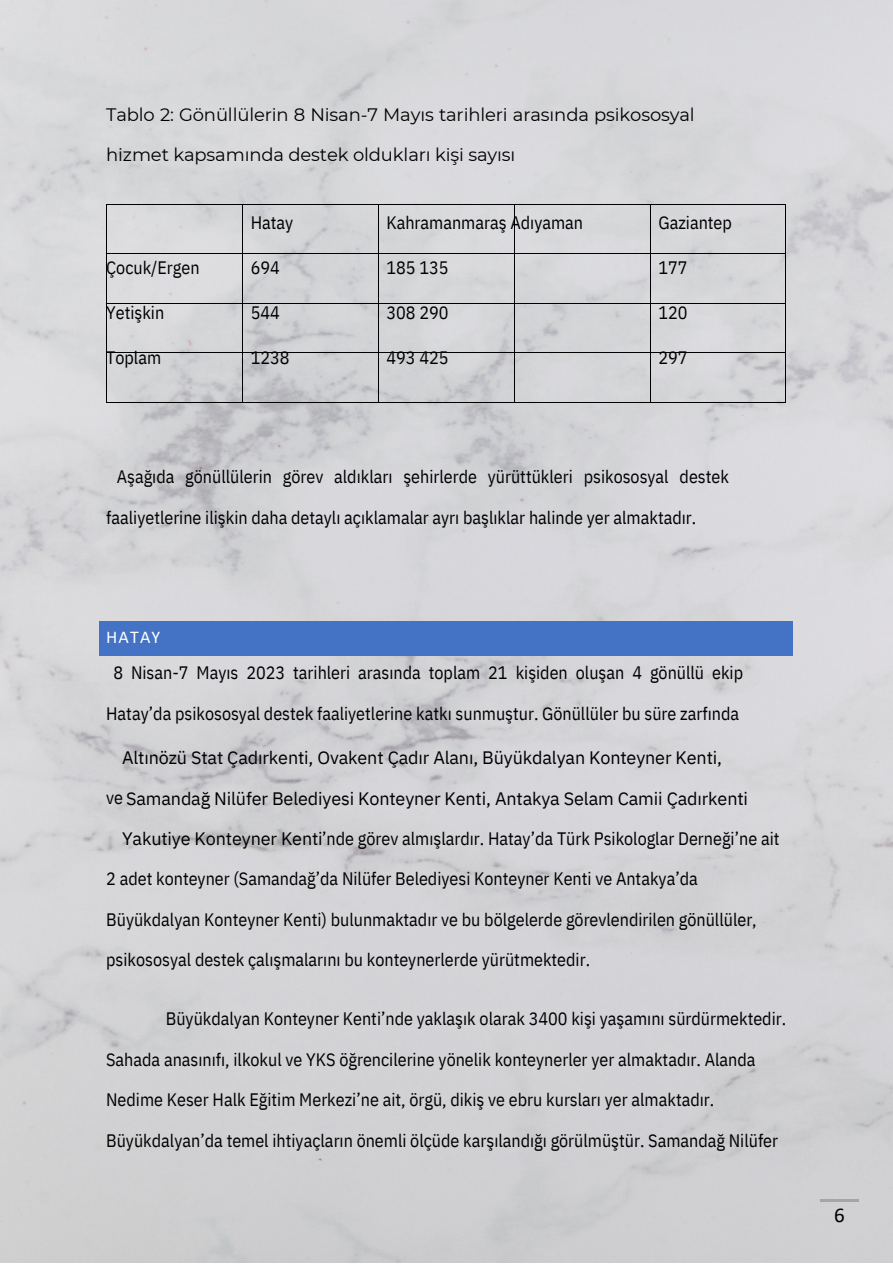
<style>
.page{position:relative;width:893px;height:1264px;background:#fff}
.page>*{position:absolute;margin:0;border:0;box-sizing:border-box;transform-origin:0 0}
.t1{font:21px "Calibri";color:#000}
.t2{font:18px "IBM Plex Sans Cond";color:#000}
.t3{font:18px "IBM Plex Sans";letter-spacing:-.01em;color:#000}
.t4{font:18px "Montserrat";letter-spacing:-.01em;color:#000}
.t5{font:18px "Calibri";letter-spacing:.065em;color:#fff}
.s1{font-family:"IBM Plex Sans Cond"}
.s2{font-family:"IBM Plex Sans"}
</style>
<div class="page">
<img style="left:0;top:0;width:892px;height:1262px">
<hr style="left:107px;top:204px;width:135px;height:1px;background:#000">
<hr style="left:243px;top:204px;width:135px;height:1px;background:#000">
<hr style="left:378px;top:204px;width:135px;height:1px;background:#000">
<hr style="left:514px;top:204px;width:135px;height:1px;background:#000">
<hr style="left:650px;top:204px;width:135px;height:1px;background:#000">
<hr style="left:106px;top:205px;width:1px;height:48px;background:#000">
<hr style="left:242px;top:205px;width:1px;height:48px;background:#000">
<hr style="left:378px;top:205px;width:1px;height:48px;background:#000">
<hr style="left:513px;top:205px;width:1px;height:48px;background:#000">
<hr style="left:649px;top:205px;width:1px;height:48px;background:#000">
<hr style="left:785px;top:205px;width:1px;height:48px;background:#000">
<hr style="left:107px;top:253px;width:135px;height:1px;background:#000">
<hr style="left:243px;top:253px;width:135px;height:1px;background:#000">
<hr style="left:378px;top:253px;width:135px;height:1px;background:#000">
<hr style="left:514px;top:253px;width:135px;height:1px;background:#000">
<hr style="left:650px;top:253px;width:135px;height:1px;background:#000">
<hr style="left:106px;top:254px;width:1px;height:49px;background:#000">
<hr style="left:242px;top:254px;width:1px;height:49px;background:#000">
<hr style="left:378px;top:254px;width:1px;height:49px;background:#000">
<hr style="left:513px;top:254px;width:1px;height:49px;background:#000">
<hr style="left:649px;top:254px;width:1px;height:49px;background:#000">
<hr style="left:785px;top:254px;width:1px;height:49px;background:#000">
<hr style="left:107px;top:303px;width:135px;height:1px;background:#000">
<hr style="left:243px;top:303px;width:135px;height:1px;background:#000">
<hr style="left:378px;top:303px;width:135px;height:1px;background:#000">
<hr style="left:514px;top:303px;width:135px;height:1px;background:#000">
<hr style="left:650px;top:303px;width:135px;height:1px;background:#000">
<hr style="left:106px;top:304px;width:1px;height:48px;background:#000">
<hr style="left:242px;top:304px;width:1px;height:48px;background:#000">
<hr style="left:378px;top:304px;width:1px;height:48px;background:#000">
<hr style="left:513px;top:304px;width:1px;height:48px;background:#000">
<hr style="left:649px;top:304px;width:1px;height:48px;background:#000">
<hr style="left:785px;top:304px;width:1px;height:48px;background:#000">
<hr style="left:107px;top:352px;width:135px;height:1px;background:#000">
<hr style="left:243px;top:352px;width:135px;height:1px;background:#000">
<hr style="left:378px;top:352px;width:135px;height:1px;background:#000">
<hr style="left:514px;top:352px;width:135px;height:1px;background:#000">
<hr style="left:650px;top:352px;width:135px;height:1px;background:#000">
<hr style="left:106px;top:353px;width:1px;height:49px;background:#000">
<hr style="left:107px;top:402px;width:135px;height:1px;background:#000">
<hr style="left:242px;top:353px;width:1px;height:49px;background:#000">
<hr style="left:243px;top:402px;width:135px;height:1px;background:#000">
<hr style="left:378px;top:353px;width:1px;height:49px;background:#000">
<hr style="left:378px;top:402px;width:135px;height:1px;background:#000">
<hr style="left:513px;top:353px;width:1px;height:49px;background:#000">
<hr style="left:514px;top:402px;width:135px;height:1px;background:#000">
<hr style="left:649px;top:353px;width:1px;height:49px;background:#000">
<hr style="left:650px;top:402px;width:135px;height:1px;background:#000">
<hr style="left:785px;top:353px;width:1px;height:49px;background:#000">
<div style="left:104px;top:626px;width:684px;height:25px;background:#4472c4"></div>
<svg style="left:99px;top:621px;width:5px;height:5px"></svg>
<div style="left:104px;top:621px;width:684px;height:5px;background:#4472c4"></div>
<svg style="left:788px;top:621px;width:5px;height:5px"></svg>
<svg style="left:99px;top:651px;width:5px;height:5px"></svg>
<div style="left:104px;top:651px;width:684px;height:5px;background:#4472c4"></div>
<svg style="left:788px;top:651px;width:5px;height:5px"></svg>
<div style="left:99px;top:626px;width:5px;height:25px;background:#4472c4"></div>
<div style="left:788px;top:626px;width:5px;height:25px;background:#4472c4"></div>
<hr style="left:820px;top:1199px;width:38px;height:2px;background:#a5a5a5">
<p class="t4" style="left:106px;top:103px;width:590px">Tablo 2: Gönüllüleri n 8 Nisan-7 Mayıs tari hleri arasında psi kososyal</p>
<p class="t4" style="left:106px;top:144px;width:410px">hizmet kapsamında destek oldukları kişi sayısı</p>
<p class="t2" style="left:106px;top:255px;width:95px">Çocuk/Ergen</p>
<p class="t2" style="left:106px;top:300px;width:60px">Yetişkin</p>
<p class="t2" style="left:106px;top:345px;width:56px">Toplam</p>
<p class="t2" style="left:251px;top:210px;width:44px">Hatay</p>
<p class="t2" style="left:251px;top:255px;width:31px">694</p>
<p class="t2" style="left:251px;top:300px;width:31px">544</p>
<p class="t2" style="left:251px;top:345px;width:40px">1238</p>
<p class="t2" style="left:386px;top:210px;width:198px">Kahramanmaraş Adıyaman</p>
<p class="t2" style="left:386px;top:255px;width:63px">185 135</p>
<p class="t2" style="left:386px;top:300px;width:63px">308 290</p>
<p class="t2" style="left:386px;top:345px;width:63px">493 425</p>
<p class="t2" style="left:658px;top:210px;width:75px">Gaziantep</p>
<p class="t2" style="left:658px;top:255px;width:31px">177</p>
<p class="t2" style="left:658px;top:300px;width:31px">120</p>
<p class="t2" style="left:658px;top:345px;width:31px">297</p>
<p class="t2" style="left:117px;top:464px;width:613px">Aşağıda gönüllülerin görev aldıkları şehirlerde yürüttükleri psikososyal destek</p>
<p class="t2" style="left:106px;top:505px;width:591px">faaliyetlerine ilişkin daha detaylı açıklamalar ayrı başlıklar halinde yer almaktadır.</p>
<p class="t5" style="left:106px;top:629px;width:56px">HATAY</p>
<p class="t2" style="left:113px;top:660px;width:631px">8 Nisan-7 Mayıs 2023 tarihleri arasında toplam 21 kişiden oluşan 4 gönüllü ekip</p>
<p class="t2" style="left:106px;top:701px;width:634px">Hatay’da psikososyal destek faaliyetlerine katkı sunmuştur. Gönüllüler bu süre zarfında</p>
<p class="t3" style="left:122px;top:745px;width:601px">Altınözü Stat Çadırkenti, Ovakent Çadır Alanı, Büyükdalyan Konteyner Kenti,</p>
<p class="t3" style="left:106px;top:786px;width:643px"><span class="s1">ve</span> Samandağ Nilüfer Belediyesi Konteyner Kenti, Antakya Selam Camii Çadırkenti</p>
<p class="t2" style="left:122px;top:826px;width:659px"><span class="s2">Yakutiye Konteyner Kenti</span>’nde görev almışlardır. Hatay’da Türk Psikologlar Derneği’ne ait</p>
<p class="t2" style="left:106px;top:866px;width:593px">2 adet konteyner (Samandağ’da Nilüfer Belediyesi Konteyner Kenti ve Antakya’da</p>
<p class="t2" style="left:106px;top:907px;width:652px">Büyükdalyan Konteyner Kenti) bulunmaktadır ve bu bölgelerde görevlendirilen gönüllüler,</p>
<p class="t2" style="left:106px;top:947px;width:485px">psikososyal destek çalışmalarını bu konteynerlerde yürütmektedir.</p>
<p class="t2" style="left:166px;top:1006px;width:622px">Büyükdalyan Konteyner Kenti’nde yaklaşık olarak 3400 kişi yaşamını sürdürmektedir.</p>
<p class="t2" style="left:106px;top:1047px;width:650px">Sahada anasınıfı, ilkokul ve YKS öğrencilerine yönelik konteynerler yer almaktadır. Alanda</p>
<p class="t2" style="left:106px;top:1087px;width:609px">Nedime Keser Halk Eğitim Merkezi’ne ait, örgü, dikiş ve ebru kursları yer almaktadır.</p>
<p class="t2" style="left:106px;top:1128px;width:673px">Büyükdalyan’da temel ihtiyaçların önemli ölçüde karşılandığı görülmüştür. Samandağ Nilüfer</p>
<p class="t1" style="left:834px;top:1206px;width:12px">6</p>
</div>
